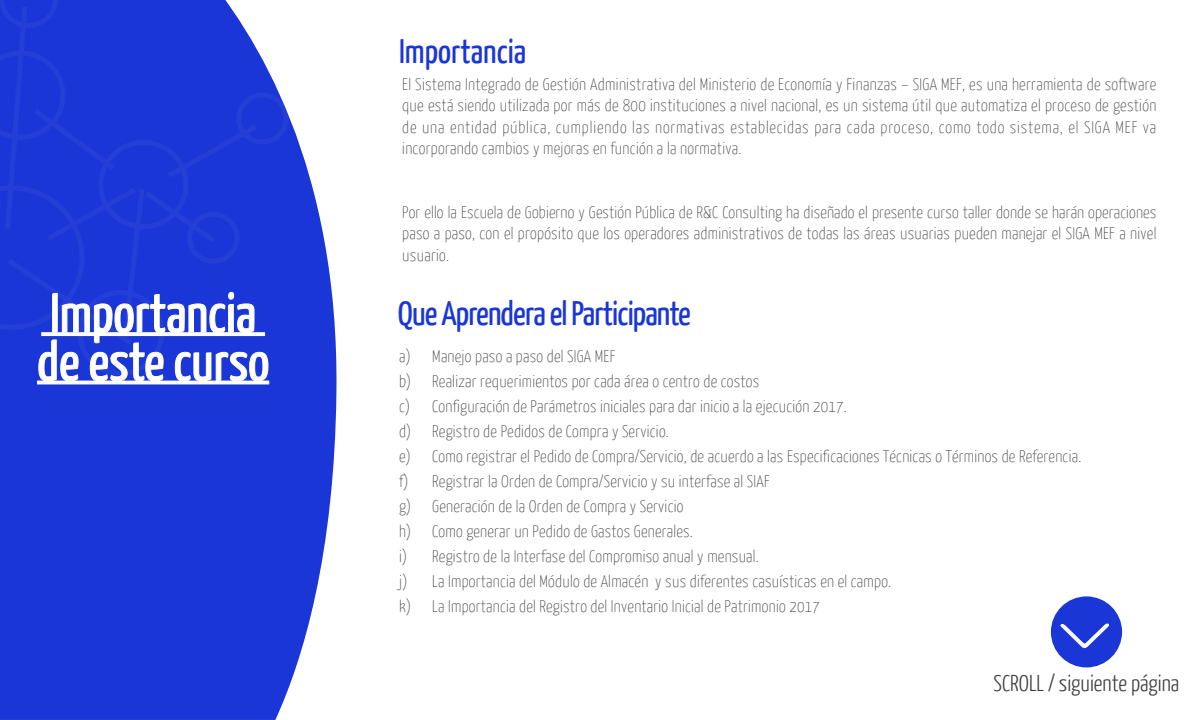
<style>
.page{position:relative;width:1200px;height:720px;background:#fff}
.page>*{position:absolute;margin:0;border:0;box-sizing:border-box;transform-origin:0 0}
.t1{font:55px/48.4px "Yanone Kaffeesatz";color:#fff;scale:1.04 1}
.t2{font:34px "Yanone Kaffeesatz";letter-spacing:-.025em;color:#1a36d6;scale:1.04 1}
.t3{font:34px "Yanone Kaffeesatz";color:#1a36d6;scale:1.04 1}
.t4{font:300 22.9px "Yanone Kaffeesatz";color:#3c3c3b}
.t5{font:100 16.8px/25px "Yanone Kaffeesatz";letter-spacing:.015em;color:#3c3c3b;text-align:justify}
</style>
<div class="page">
<svg style="left:0;top:117px;width:337px;height:603px;fill:#1a36d6"></svg>
<hr style="left:37px;top:381px;width:232px;height:3px;background:#fff">
<svg style="left:0;top:0;width:289px;height:382px"></svg>
<div style="left:1051px;top:596px;width:71px;height:71px;background:#1a36d6;border-radius:50%"></div>
<svg style="left:1050px;top:596px;width:59px;height:53px"></svg>
<h2 class="t3" style="left:399px;top:31px;width:124px">Importancia</h2>
<p class="t5" style="left:402px;top:73px;width:756px;line-height:21.5px">El Sistema Integrado de Gestión Administrativa del Ministerio de Economía y Finanzas – SIGA MEF, es una herramienta de software que está siendo utilizada por más de 800 instituciones a nivel nacional, es un sistema útil que automatiza el proceso de gestión de una entidad pública, cumpliendo las normativas establecidas para cada proceso, como todo sistema, el SIGA MEF va incorporando cambios y mejoras en función a la normativa.</p>
<p class="t5" style="left:402px;top:201px;width:756px;line-height:21.5px">Por ello la Escuela de Gobierno y Gestión Pública de R&amp;C Consulting ha diseñado el presente curso taller donde se harán operaciones paso a paso, con el propósito que los operadores administrativos de todas las áreas usuarias pueden manejar el SIGA MEF a nivel usuario.</p>
<h1 class="t1" style="left:37px;top:287px;width:225px">Importancia de este curso</h1>
<h2 class="t2" style="left:398px;top:292px;width:283px">Que Aprendera el Participante</h2>
<p class="t5" style="left:399px;top:343px;width:684px;text-align:left">a) Manejo paso a paso del SIGA MEF<br>b) Realizar requerimientos por cada área o centro de costos<br>c) Configuración de Parámetros iniciales para dar inicio a la ejecución 2017.<br>d) Registro de Pedidos de Compra y Servicio.<br>e) Como registrar el Pedido de Compra/Servicio, de acuerdo a las Especificaciones Técnicas o Términos de Referencia. f) Registrar la Orden de Compra/Servicio y su interfase al SIAF<br>g) Generación de la Orden de Compra y Servicio<br>h) Como generar un Pedido de Gastos Generales.<br>i) Registro de la Interfase del Compromiso anual y mensual.<br>j) La Importancia del Módulo de Almacén y sus diferentes casuísticas en el campo.<br>k) La Importancia del Registro del Inventario Inicial de Patrimonio 2017</p>
<h3 class="t4" style="left:994px;top:669px;width:187px">SCROLL / siguiente página</h3>
</div>
